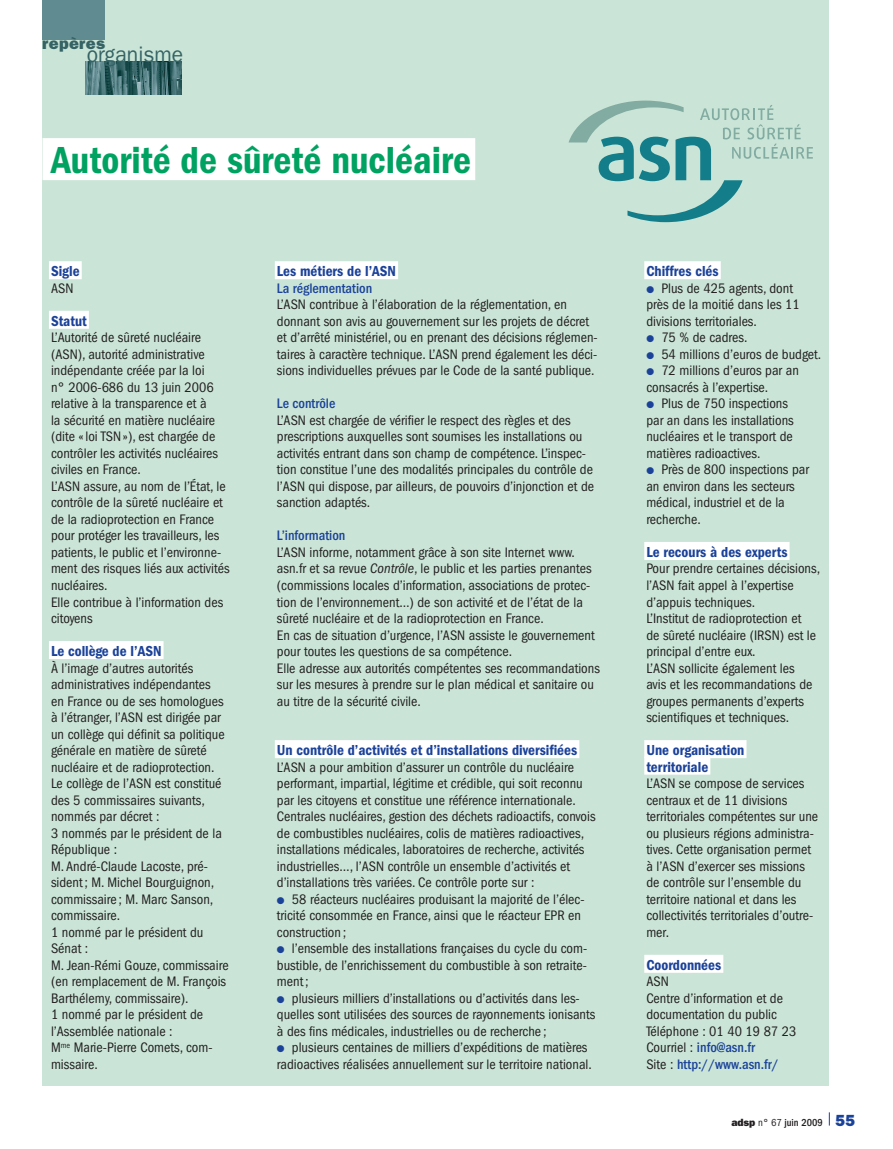
<style>
.page{position:relative;width:893px;height:1149px;background:#fff}
.page>*{position:absolute;margin:0;border:0;box-sizing:border-box;transform-origin:0 0}
.OFR_titre{font:39px "ITC Franklin Gothic Std Dm Cd";color:#00a261}
.Rubrique_hdp_bleu{font:22.5px "ITC Franklin Gothic Std";color:#356365;scale:.94 1}
.t1{font:16.5px "ITC Franklin Gothic Std Hvy";letter-spacing:.02em;color:#356365}
.OFR_sous-titre{font:15px "ITC Franklin Gothic Std Dm Cd";color:#1b4299}
.OFR_corps{font:condensed 14.25px/16.5px "ITC Franklin Gothic Std";color:#231f20}
.OFR_corps_puce{font:condensed 14.25px/16.5px "ITC Franklin Gothic Std";color:#231f20}
.OFR_corps-2{font:500 condensed 14.25px "ITC Franklin Gothic Std";color:#1b4299}
.OFR_sur_corps{font:500 condensed 14.25px "ITC Franklin Gothic Std";color:#1b4299}
.t2{font:500 condensed 10.5px "ITC Franklin Gothic Std";color:#231f20}
.s1{font-style:italic}
.s2{color:#1b4299}
.s3{font-weight:400;color:#231f20}
.s4{font-family:"ITC Franklin Gothic Std Hvy";font-weight:400;font-stretch:normal}
.s5{font-weight:400}
.s6{font-family:"ITC Franklin Gothic Std Hvy";font-weight:400;font-stretch:normal;font-size:16.2px;color:#1b4299}
</style>
<div class="page">
<div style="left:43px;top:0;width:786px;height:1085px;background:#cae5d7"></div>
<img style="left:85px;top:62px;width:96px;height:32px">
<svg style="left:829px;top:1112px;width:1px;height:13px"></svg>
<div style="left:43px;top:0;width:62px;height:40px;background:#608b91"></div>
<div style="left:43px;top:138px;width:432px;height:42px;background:#fff"></div>
<div style="left:49px;top:261px;width:33px;height:18px;background:#fff"></div>
<div style="left:49px;top:310px;width:40px;height:18px;background:#fff"></div>
<div style="left:49px;top:640px;width:115px;height:18px;background:#fff"></div>
<div style="left:275px;top:261px;width:123px;height:18px;background:#fff"></div>
<div style="left:275px;top:739px;width:304px;height:18px;background:#fff"></div>
<svg style="left:568px;top:100px;width:245px;height:122px"></svg>
<div style="left:644px;top:261px;width:77px;height:18px;background:#fff"></div>
<div style="left:644px;top:541px;width:146px;height:18px;background:#fff"></div>
<div style="left:644px;top:739px;width:102px;height:18px;background:#fff"></div>
<div style="left:644px;top:756px;width:66px;height:18px;background:#fff"></div>
<div style="left:644px;top:954px;width:79px;height:18px;background:#fff"></div>
<p class="t1" style="left:42px;top:34px;width:64px">repères</p>
<p class="Rubrique_hdp_bleu" style="left:87px;top:41px;width:104px">organisme</p>
<p class="OFR_titre" style="left:51px;top:137px;width:421px">Autorité de sûreté nucléaire</p>
<p class="OFR_sous-titre" style="left:51px;top:262px;width:30px">Sigle</p>
<p class="OFR_corps" style="left:51px;top:280px;width:24px">ASN</p>
<p class="OFR_sous-titre" style="left:51px;top:312px;width:37px">Statut</p>
<p class="OFR_corps" style="left:51px;top:329px;width:168px">L’Autorité de sûreté nucléaire (ASN), autorité administrative indépendante créée par la loi n° 2006-686 du 13 juin 2006 relative à la transparence et à la sécurité en matière nucléaire (dite «loi TSN»), est chargée de contrôler les activités nucléaires civiles en France.</p>
<p class="OFR_corps" style="left:51px;top:478px;width:180px">L’ASN assure, au nom de l’État, le contrôle de la sûreté nucléaire et de la radioprotection en France pour protéger les travailleurs, les patients, le public et l’environne&shy;ment des risques liés aux activités nucléaires.</p>
<p class="OFR_corps" style="left:51px;top:593px;width:174px">Elle contribue à l’information des citoyens</p>
<p class="OFR_sous-titre" style="left:51px;top:642px;width:112px">Le collège de l’ASN</p>
<p class="OFR_corps" style="left:51px;top:659px;width:175px">À l’image d’autres autorités administratives indépendantes en France ou de ses homologues à l’étranger, l’ASN est dirigée par un collège qui définit sa politique générale en matière de sûreté nucléaire et de radioprotection.</p>
<p class="OFR_corps" style="left:51px;top:775px;width:172px">Le collège de l’ASN est constitué des 5 commissaires suivants, nommés par décret :</p>
<p class="OFR_corps" style="left:51px;top:824px;width:172px">3 nommés par le président de la<br>République :</p>
<p class="OFR_corps" style="left:51px;top:857px;width:165px">M. André-Claude Lacoste, pré&shy;sident; M. Michel Bourguignon, commissaire ; M. Marc Sanson, commissaire.</p>
<p class="OFR_corps" style="left:51px;top:923px;width:154px">1 nommé par le président du<br>Sénat :</p>
<p class="OFR_corps" style="left:51px;top:956px;width:179px">M. Jean-Rémi Gouze, commissaire (en remplacement de M. François<br>Barthélemy, commissaire).</p>
<p class="OFR_corps" style="left:51px;top:1006px;width:154px">1 nommé par le président de l’Assemblée nationale :</p>
<p class="OFR_corps" style="left:51px;top:1039px;width:163px">M<sup>me</sup> Marie-Pierre Comets, com&shy;missaire.</p>
<p class="OFR_sous-titre" style="left:277px;top:262px;width:121px">Les métiers de l’ASN</p>
<p class="OFR_sur_corps" style="left:277px;top:280px;width:97px">La réglementation</p>
<p class="OFR_corps" style="left:277px;top:296px;width:322px">L’ASN contribue à l’élaboration de la réglementation, en donnant son avis au gouvernement sur les projets de décret et d’arrêté ministériel, ou en prenant des décisions réglemen&shy;taires à caractère technique. L’ASN prend également les déci&shy;sions individuelles prévues par le Code de la santé publique.</p>
<p class="OFR_sur_corps" style="left:277px;top:395px;width:60px">Le contrôle</p>
<p class="OFR_corps" style="left:277px;top:412px;width:319px">L’ASN est chargée de vérifier le respect des règles et des prescriptions auxquelles sont soumises les installations ou activités entrant dans son champ de compétence. L’inspec&shy;tion constitue l’une des modalités principales du contrôle de l’ASN qui dispose, par ailleurs, de pouvoirs d’injonction et de sanction adaptés.</p>
<p class="OFR_sur_corps" style="left:277px;top:527px;width:70px">L’information</p>
<p class="OFR_corps" style="left:277px;top:544px;width:316px">L’ASN informe, notamment grâce à son site Internet www. asn.fr et sa revue <span class="s1">Contrôle</span>, le public et les parties prenantes (commissions locales d’information, associations de protec&shy;tion de l’environnement…) de son activité et de l’état de la sûreté nucléaire et de la radioprotection en France.</p>
<p class="OFR_corps" style="left:277px;top:626px;width:319px">En cas de situation d’urgence, l’ASN assiste le gouvernement pour toutes les questions de sa compétence.</p>
<p class="OFR_corps" style="left:277px;top:659px;width:325px">Elle adresse aux autorités compétentes ses recommandations sur les mesures à prendre sur le plan médical et sanitaire ou au titre de la sécurité civile.</p>
<p class="OFR_sous-titre" style="left:277px;top:741px;width:302px">Un contrôle d’activités et d’installations diversifiées</p>
<p class="OFR_corps" style="left:277px;top:758px;width:307px">L’ASN a pour ambition d’assurer un contrôle du nucléaire performant, impartial, légitime et crédible, qui soit reconnu par les citoyens et constitue une référence internationale.</p>
<p class="OFR_corps" style="left:277px;top:808px;width:320px">Centrales nucléaires, gestion des déchets radioactifs, convois de combustibles nucléaires, colis de matières radioactives, installations médicales, laboratoires de recherche, activités industrielles…, l’ASN contrôle un ensemble d’activités et d’installations très variées. Ce contrôle porte sur :</p>
<p class="OFR_corps_puce" style="left:277px;top:890px;width:309px"><span class="s2">●</span> 58 réacteurs nucléaires produisant la majorité de l’élec&shy;tricité consommée en France, ainsi que le réacteur EPR en construction ;</p>
<p class="OFR_corps_puce" style="left:277px;top:940px;width:312px;text-align:justify"><span class="s2">●</span> l’ensemble des installations françaises du cycle du com&shy;bustible, de l’enrichissement du combustible à son retraite&shy;ment;</p>
<p class="OFR_corps_puce" style="left:277px;top:989px;width:320px"><span class="s2">●</span> plusieurs milliers d’installations ou d’activités dans les&shy;quelles sont utilisées des sources de rayonnements ionisants à des fins médicales, industrielles ou de recherche ;</p>
<p class="OFR_corps_puce" style="left:277px;top:1039px;width:316px"><span class="s2">●</span> plusieurs centaines de milliers d’expéditions de matières radioactives réalisées annuellement sur le territoire national.</p>
<p class="OFR_sous-titre" style="left:646px;top:262px;width:74px">Chiffres clés</p>
<p class="OFR_corps_puce" style="left:646px;top:280px;width:155px"><span class="s2">●</span> Plus de 425 agents, dont près de la moitié dans les 11 divisions territoriales.</p>
<p class="OFR_corps_puce" style="left:646px;top:329px;width:103px"><span class="s2">●</span> 75 % de cadres.</p>
<p class="OFR_corps_puce" style="left:646px;top:346px;width:176px"><span class="s2">●</span> 54 millions d’euros de budget.</p>
<p class="OFR_corps_puce" style="left:646px;top:362px;width:154px"><span class="s2">●</span> 72 millions d’euros par an consacrés à l’expertise.</p>
<p class="OFR_corps_puce" style="left:646px;top:395px;width:149px"><span class="s2">●</span> Plus de 750 inspections par an dans les installations nucléaires et le transport de matières radioactives.</p>
<p class="OFR_corps_puce" style="left:646px;top:461px;width:164px"><span class="s2">●</span> Près de 800 inspections par an environ dans les secteurs médical, industriel et de la recherche.</p>
<p class="OFR_sous-titre" style="left:646px;top:543px;width:143px">Le recours à des experts</p>
<p class="OFR_corps" style="left:646px;top:560px;width:175px">Pour prendre certaines décisions, l’ASN fait appel à l’expertise d’appuis techniques.</p>
<p class="OFR_corps" style="left:646px;top:610px;width:171px">L’Institut de radioprotection et de sûreté nucléaire (IRSN) est le principal d’entre eux.</p>
<p class="OFR_corps" style="left:646px;top:659px;width:168px">L’ASN sollicite également les avis et les recommandations de groupes permanents d’experts scientifiques et techniques.</p>
<p class="OFR_sous-titre" style="left:646px;top:741px;width:100px">Une organisation</p>
<p class="OFR_sous-titre" style="left:646px;top:757px;width:63px">territoriale</p>
<p class="OFR_corps" style="left:646px;top:775px;width:173px">L’ASN se compose de services centraux et de 11 divisions territoriales compétentes sur une ou plusieurs régions administra&shy;tives. Cette organisation permet à l’ASN d’exercer ses missions de contrôle sur l’ensemble du territoire national et dans les collectivités territoriales d’outre&shy;mer.</p>
<p class="OFR_sous-titre" style="left:646px;top:955px;width:76px">Coordonnées</p>
<p class="OFR_corps" style="left:646px;top:973px;width:24px">ASN</p>
<p class="OFR_corps" style="left:646px;top:989px;width:138px">Centre d’information et de documentation du public</p>
<p class="OFR_corps" style="left:646px;top:1022px;width:152px">Téléphone : 01 40 19 87 23</p>
<p class="OFR_corps-2" style="left:646px;top:1039px;width:110px"><span class="s3">Courriel :</span> info@asn.fr</p>
<p class="OFR_corps-2" style="left:646px;top:1055px;width:134px"><span class="s3">Site :</span> http://www.asn.fr/</p>
<p class="t2" style="left:731px;top:1115px;width:125px"><span class="s4">adsp</span> <span class="s5">n° 67</span> juin 2009 <span class="s6">55</span></p>
</div>
